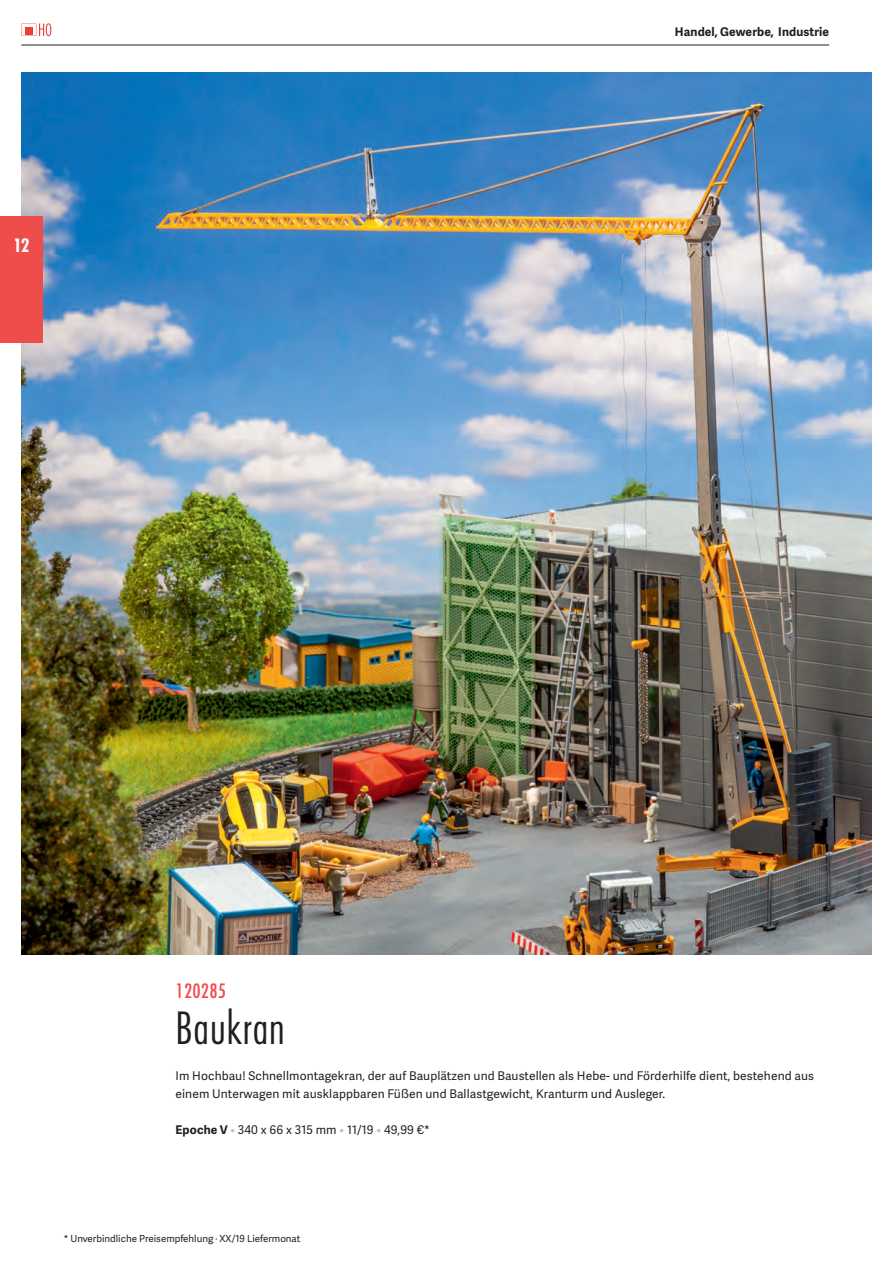
<style>
.page{position:relative;width:893px;height:1263px;background:#fff}
.page>*{position:absolute;margin:0;border:0;box-sizing:border-box;transform-origin:0 0}
.t1{font:48.75px "Futura EF Light Con";letter-spacing:.01em;color:#231f20}
.t2{font:21.75px "Futura EF Medium Con";letter-spacing:.01em;color:#ef4d4b}
.t3{font:20.25px "Futura EF Bold Con";color:#fff}
.t4{font:12px/18px "Adelle Sans";letter-spacing:.01em;color:#231f20}
.t5{font:700 12px "Adelle Sans";letter-spacing:.01em;color:#231f20}
.t6{font:9.75px "Adelle Sans";color:#231f20}
.s1{font-weight:700}
.s2{color:#bcbdc0}
</style>
<div class="page">
<svg style="left:21px;top:23px;width:30px;height:13px"></svg>
<hr style="left:21px;top:45px;width:808px;height:1px;background:#231f20">
<img style="left:21px;top:72px;width:851px;height:882px">
<div style="left:0;top:216px;width:43px;height:126px;background:#ef4d4b"></div>
<h3 class="t3" style="left:13px;top:234px;width:18px">12</h3>
<p class="t5" style="left:675px;top:23px;width:156px">Handel, Gewerbe, Industrie</p>
<h2 class="t2" style="left:176px;top:979px;width:52px">120285</h2>
<h1 class="t1" style="left:176px;top:1001px;width:111px">Baukran</h1>
<p class="t4" style="left:176px;top:1066px;width:640px">Im Hochbau! Schnellmontagekran, der auf Bauplätzen und Baustellen als Hebe- und Förderhilfe dient, bestehend aus einem Unterwagen mit ausklappbaren Füßen und Ballastgewicht, Kranturm und Ausleger.</p>
<p class="t4" style="left:176px;top:1120px;width:256px"><span class="s1">Epoche V</span> <span class="s2">•</span> 340 x 66 x 315 mm <span class="s2">•</span> 11/19 <span class="s2">•</span> 49,99 €*</p>
<p class="t6" style="left:64px;top:1232px;width:238px">* Unverbindliche Preisempfehlung · XX/19 Liefermonat</p>
</div>
